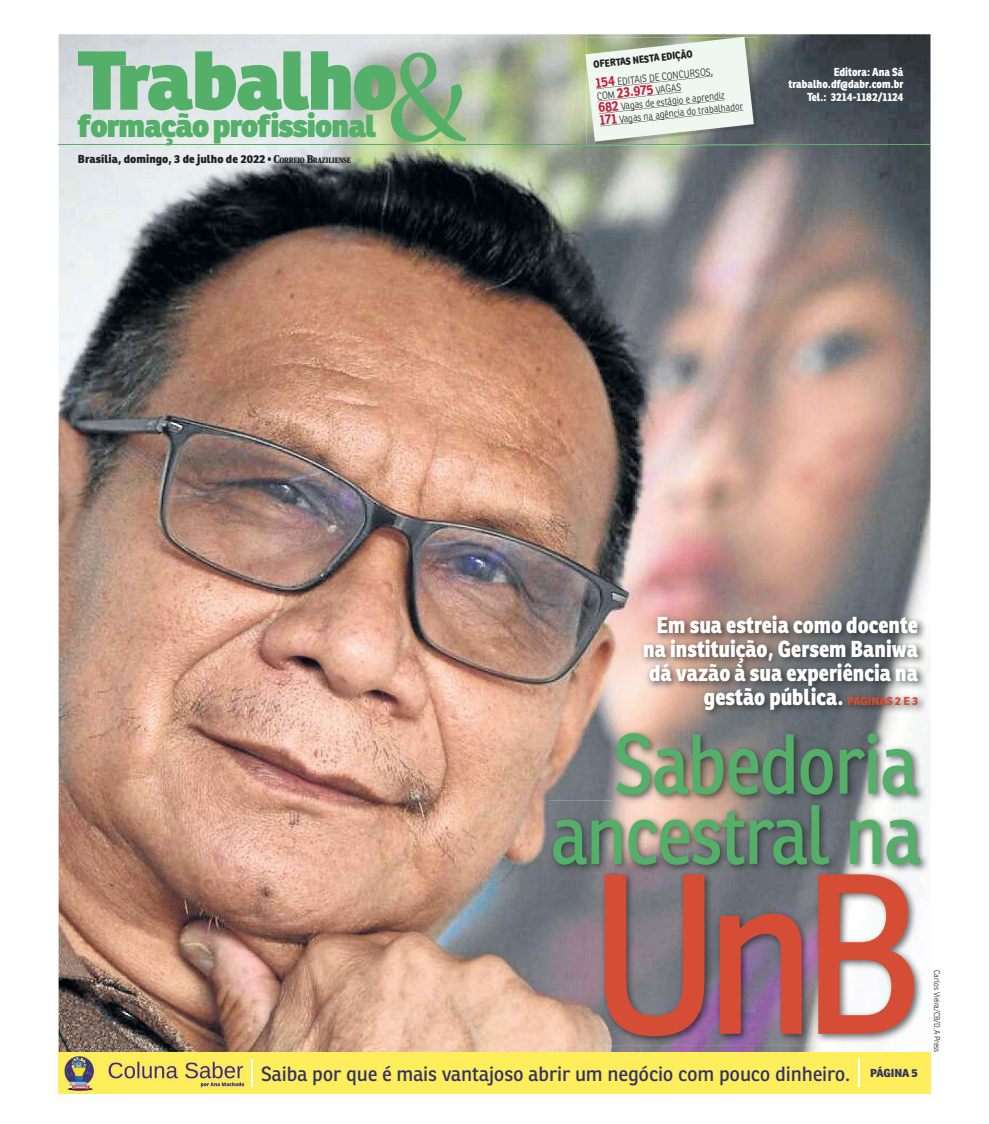
<style>
.page{position:relative;width:989px;height:1124px;background:#fff}
.page>*{position:absolute;margin:0;border:0;box-sizing:border-box;transform-origin:0 0}
.t1{font:221.62px "Ronnia";color:#d54d34;scale:.9 1}
.t2{font:129.25px "Utopia";color:#54af69;scale:.9 1}
.t3{font:82.5px "Ronnia";letter-spacing:-.03em;color:#54af69;scale:.9 1}
.t4{font:81.62px "Ronnia";letter-spacing:-.03em;color:#54af69;scale:.9 1}
.t5{font:800 81px "Ronnia";letter-spacing:-.02em;color:#54af69}
.t6{font:800 31.12px "Ronnia";letter-spacing:-.03em;color:#54af69}
.t7{font:800 22.5px/23.8px "Ronnia";color:#fff;text-align:right;scale:.9 1}
.t8{font:20px "Ronnia";letter-spacing:-.01em;color:#333467}
.t9{font:800 11.25px/12.5px "Ronnia";color:#fff;text-align:right;scale:.9 1}
.t10{font:800 11.25px "Ronnia";letter-spacing:.005em;color:#231f20}
.t11{font:300 10px/12.5px "Ronnia";color:#231f20;scale:.9 1}
.t12{font:300 8.12px "Ronnia";color:#231f20;scale:.9 1}
.s1{font-weight:800}
.s2{font-weight:700;font-size:13.75px;color:#c41f3b}
.s3{font-family:"Utopia";font-weight:900}
.s4{font-family:"Utopia";font-weight:900;font-size:7.88px}
.s5{font-size:11.25px;color:#d54d34}
</style>
<div class="page">
<img style="left:59px;top:34px;width:871px;height:1018px">
<hr style="left:58px;top:144px;width:872px;height:1px;background:#54af69">
<img style="left:586px;top:38px;width:172px;height:108px">
<img style="left:586px;top:144px;width:172px;height:1px">
<svg style="left:585px;top:37px;width:169px;height:104px"></svg>
<div style="left:671px;top:1052px;width:259px;height:41px;background:#feee5b"></div>
<img style="left:59px;top:1052px;width:612px;height:41px">
<svg style="left:252px;top:1059px;width:1px;height:27px"></svg>
<svg style="left:858px;top:1059px;width:1px;height:27px"></svg>
<img style="left:612px;top:729px;width:314px;height:71px">
<img style="left:640px;top:612px;width:286px;height:107px">
<img style="left:549px;top:800px;width:380px;height:244px">
<h2 class="t2" style="left:385px;top:20px;width:93px">&amp;</h2>
<p class="t11" style="left:592px;top:55px;width:132px;line-height:19.5px;rotate:-6deg"><span class="s1">OFERTAS NESTA EDIÇÃO<br></span><span class="s2">154</span> EDITAIS DE CONCURSOS,</p>
<h3 class="t5" style="left:78px;top:45px;width:321px">Trabalho</h3>
<h3 class="t6" style="left:78px;top:112px;width:300px">formação profissional</h3>
<p class="t11" style="left:596px;top:91px;width:162px;rotate:-6deg">COM <span class="s2">23.975</span> VAGAS<br><span class="s2">682</span> Vagas de estágio e aprendiz<br><span class="s2">171</span> Vagas na agência do trabalhador</p>
<p class="t10" style="left:78px;top:153px;width:274px">Brasília, domingo, 3 de julho de 2022 <span class="s3">•</span> <span class="s3">C</span><span class="s4">ORREIO</span> <span class="s3">B</span><span class="s4">RAZILIENSE</span></p>
<p class="t9" style="left:788px;top:66px;width:129px">Editora: Ana Sá trabalho.df@dabr.com.br<br>Tel.: 3214-1182/1124</p>
<h3 class="t7" style="left:643px;top:613px;width:307px">Em sua estreia como docente na instituição, Gersem Baniwa dá vazão à sua experiência na gestão pública. <span class="s5">PÁGINAS 2 E 3</span></h3>
<h3 class="t3" style="left:613px;top:729px;width:340px">Sabedoria</h3>
<h3 class="t4" style="left:550px;top:800px;width:414px">ancestral na</h3>
<h1 class="t1" style="left:588px;top:862px;width:372px">UnB</h1>
<h3 class="t8" style="left:261px;top:1064px;width:658px">Saiba por que é mais vantajoso abrir um negócio com pouco dinheiro. <sup>PÁGINA</sup> <sup>5</sup></h3>
<p class="t12" style="left:940px;top:969px;width:93px;rotate:90deg">Carlos Vieira/CB/D.A Press</p>
</div>
